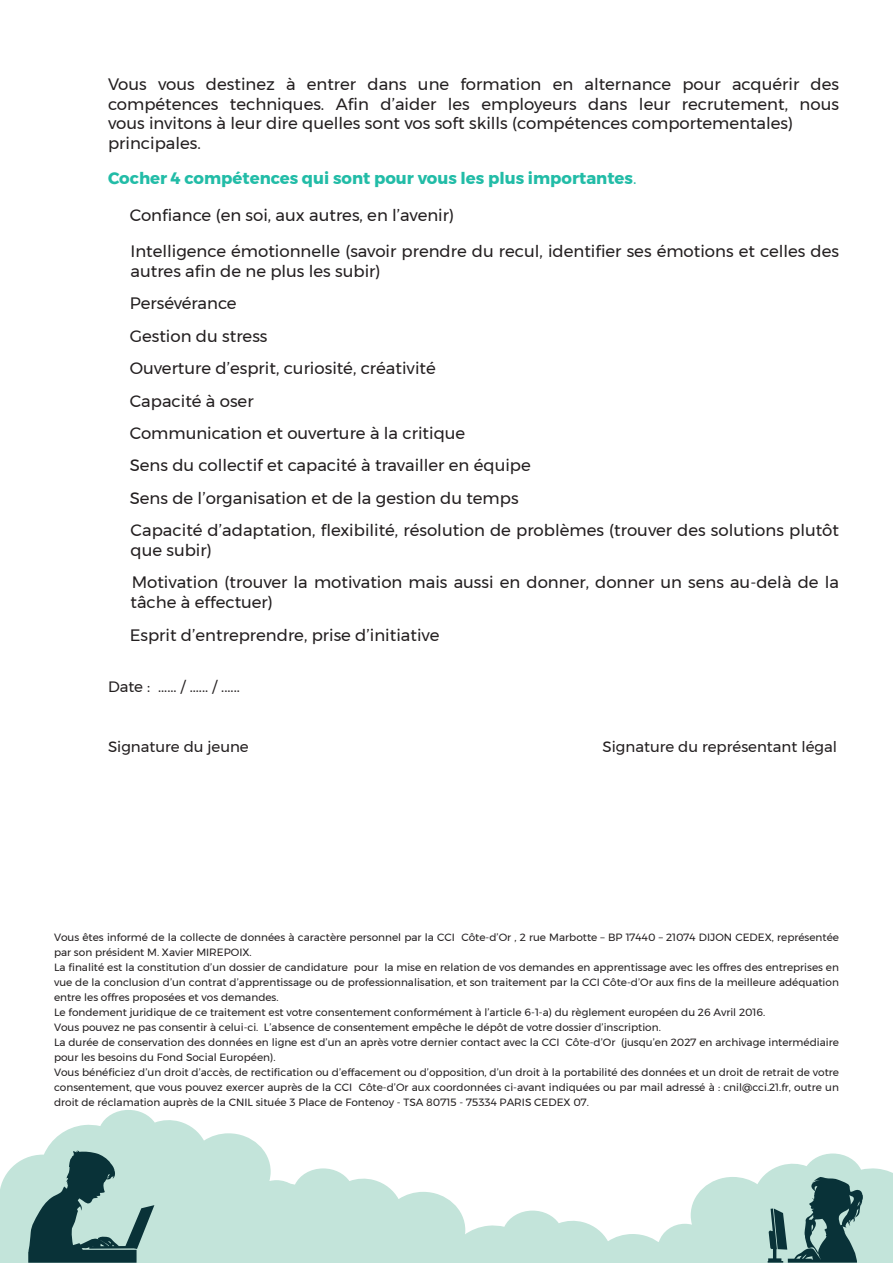
<style>
.page{position:relative;width:893px;height:1263px;background:#fff}
.page>*{position:absolute;margin:0;border:0;box-sizing:border-box;transform-origin:0 0}
.t1{font:16.5px/19.8px "Montserrat";color:#231f20}
.t2{font:700 16.5px "Montserrat";color:#22bca7}
.t3{font:15px "Montserrat";color:#231f20}
.t4{font:10.5px/15px "Montserrat";color:#231f20}
.s1{font-weight:400}
</style>
<div class="page">
<svg style="left:0;top:1110px;width:265px;height:153px;fill:#c3e4da"></svg>
<svg style="left:28px;top:1150px;width:126px;height:113px;background:#729693"></svg>
<svg style="left:166px;top:1153px;width:727px;height:110px"></svg>
<p class="t1" style="left:108px;top:74px;width:732px">Vous vous destinez à entrer dans une formation en alternance pour acquérir des</p>
<p class="t1" style="left:108px;top:94px;width:732px">compétences techniques. Afin d’aider les employeurs dans leur recrutement, nous</p>
<p class="t1" style="left:108px;top:113px;width:687px">vous invitons à leur dire quelles sont vos soft skills (compétences comportementales)</p>
<p class="t1" style="left:108px;top:133px;width:94px">principales.</p>
<p class="t2" style="left:108px;top:165px;width:530px">Cocher 4 compétences qui sont pour vous les plus importantes<span class="s1">.</span></p>
<p class="t1" style="left:130px;top:205px;width:326px">Confiance (en soi, aux autres, en l’avenir)</p>
<p class="t1" style="left:130px;top:241px;width:710px">Intelligence émotionnelle (savoir prendre du recul, identifier ses émotions et celles des autres afin de ne plus les subir)</p>
<p class="t1" style="left:130px;top:293px;width:108px">Persévérance</p>
<p class="t1" style="left:130px;top:326px;width:139px">Gestion du stress</p>
<p class="t1" style="left:130px;top:358px;width:307px">Ouverture d’esprit, curiosité, créativité</p>
<p class="t1" style="left:130px;top:391px;width:125px">Capacité à oser</p>
<p class="t1" style="left:130px;top:423px;width:337px">Communication et ouverture à la critique</p>
<p class="t1" style="left:130px;top:455px;width:403px">Sens du collectif et capacité à travailler en équipe</p>
<p class="t1" style="left:130px;top:488px;width:390px">Sens de l’organisation et de la gestion du temps</p>
<p class="t1" style="left:130px;top:520px;width:710px">Capacité d’adaptation, flexibilité, résolution de problèmes (trouver des solutions plutôt que subir)</p>
<p class="t1" style="left:130px;top:572px;width:710px">Motivation (trouver la motivation mais aussi en donner, donner un sens au-delà de la tâche à effectuer)</p>
<p class="t1" style="left:130px;top:625px;width:311px">Esprit d’entreprendre, prise d’initiative</p>
<p class="t3" style="left:108px;top:675px;width:133px">Date : ...... / ...... / ......</p>
<p class="t3" style="left:108px;top:735px;width:142px">Signature du jeune</p>
<p class="t3" style="left:602px;top:735px;width:236px">Signature du représentant légal</p>
<p class="t4" style="left:54px;top:930px;width:787px">Vous êtes informé de la collecte de données à caractère personnel par la CCI Côte-d’Or , 2 rue Marbotte – BP 17440 – 21074 DIJON CEDEX, représentée par son président M. Xavier MIREPOIX.</p>
<p class="t4" style="left:54px;top:960px;width:787px;text-align:justify">La finalité est la constitution d’un dossier de candidature pour la mise en relation de vos demandes en apprentissage avec les offres des entreprises en vue de la conclusion d’un contrat d’apprentissage ou de professionnalisation, et son traitement par la CCI Côte-d’Or aux fins de la meilleure adéquation entre les offres proposées et vos demandes.</p>
<p class="t4" style="left:54px;top:1005px;width:713px">Le fondement juridique de ce traitement est votre consentement conformément à l’article 6-1-a) du règlement européen du 26 Avril 2016.</p>
<p class="t4" style="left:54px;top:1020px;width:608px">Vous pouvez ne pas consentir à celui-ci. L’absence de consentement empêche le dépôt de votre dossier d’inscription.</p>
<p class="t4" style="left:54px;top:1035px;width:786px">La durée de conservation des données en ligne est d’un an après votre dernier contact avec la CCI Côte-d’Or (jusqu’en 2027 en archivage intermédiaire pour les besoins du Fond Social Européen).</p>
<p class="t4" style="left:54px;top:1065px;width:786px;text-align:justify">Vous bénéficiez d’un droit d’accès, de rectification ou d’effacement ou d’opposition, d’un droit à la portabilité des données et un droit de retrait de votre consentement, que vous pouvez exercer auprès de la CCI Côte-d’Or aux coordonnées ci-avant indiquées ou par mail adressé à : cnil@cci.21.fr, outre un droit de réclamation auprès de la CNIL située 3 Place de Fontenoy - TSA 80715 - 75334 PARIS CEDEX 07.</p>
</div>
